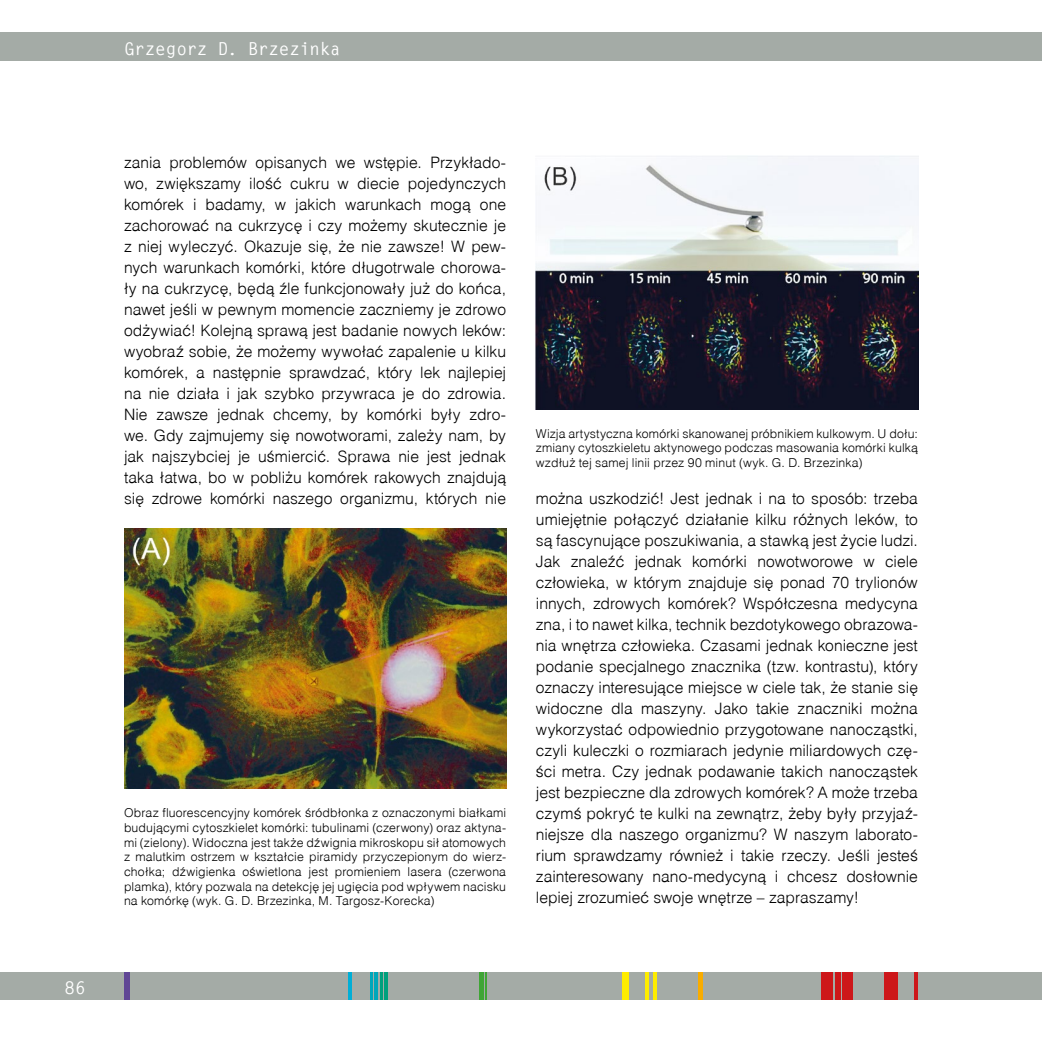
<style>
.page{position:relative;width:1042px;height:1042px;background:#fff}
.page>*{position:absolute;margin:0;border:0;box-sizing:border-box;transform-origin:0 0}
.t1{font:700 17.5px "Monospaced";letter-spacing:-.01em;color:#fff}
.t2{font:300 15.75px/21px "Switzerland";color:#000;text-align:justify}
.t3{font:300 12.25px/14.7px "Switzerland";letter-spacing:.01em;color:#000;text-align:justify}
</style>
<div class="page">
<div style="left:0;top:33px;width:1042px;height:28px;background:#a4aba6"></div>
<div style="left:0;top:972px;width:1042px;height:28px;background:#a4aba6"></div>
<div style="left:885px;top:972px;width:13px;height:28px;background:#cd171a"></div>
<hr style="left:914px;top:972px;width:4px;height:28px;background:#cd171a">
<div style="left:842px;top:972px;width:10px;height:28px;background:#cd171a"></div>
<div style="left:835px;top:972px;width:6px;height:28px;background:#cd171a"></div>
<div style="left:821px;top:972px;width:12px;height:28px;background:#cd171a"></div>
<hr style="left:698px;top:972px;width:4px;height:28px;background:#f8ac00">
<hr style="left:653px;top:972px;width:3px;height:28px;background:#ffed00">
<hr style="left:645px;top:972px;width:4px;height:28px;background:#ffed00">
<div style="left:622px;top:972px;width:7px;height:28px;background:#ffed00"></div>
<svg style="left:485px;top:972px;width:1px;height:28px"></svg>
<div style="left:479px;top:972px;width:5px;height:28px;background:#3fa535"></div>
<hr style="left:384px;top:972px;width:3px;height:28px;background:#00a07d">
<hr style="left:380px;top:972px;width:3px;height:28px;background:#00a07d">
<hr style="left:375px;top:972px;width:3px;height:28px;background:#00a7ba">
<hr style="left:370px;top:972px;width:2px;height:28px;background:#00a7ba">
<hr style="left:349px;top:972px;width:3px;height:28px;background:#00aed6">
<div style="left:124px;top:972px;width:6px;height:28px;background:#604695"></div>
<img style="left:124px;top:528px;width:382px;height:261px">
<img style="left:536px;top:156px;width:382px;height:253px">
<p class="t1" style="left:64px;top:977px;width:23px">86</p>
<p class="t1" style="left:124px;top:38px;width:218px">Grzegorz D. Brzezinka</p>
<p class="t2" style="left:124px;top:152px;width:383px">zania problemów opisanych we wstępie. Przykłado&shy;wo, zwiększamy ilość cukru w diecie pojedynczych komórek i badamy, w jakich warunkach mogą one zachorować na cukrzycę i czy możemy skutecznie je z niej wyleczyć. Okazuje się, że nie zawsze! W pew&shy;nych warunkach komórki, które długotrwale chorowa&shy;ły na cukrzycę, będą źle funkcjonowały już do końca, nawet jeśli w pewnym momencie zaczniemy je zdrowo odżywiać! Kolejną sprawą jest badanie nowych leków: wyobraź sobie, że możemy wywołać zapalenie u kilku komórek, a następnie sprawdzać, który lek najlepiej na nie działa i jak szybko przywraca je do zdrowia.<br>Nie zawsze jednak chcemy, by komórki były zdro&shy;we. Gdy zajmujemy się nowotworami, zależy nam, by jak najszybciej je uśmiercić. Sprawa nie jest jednak taka łatwa, bo w pobliżu komórek rakowych znajdują się zdrowe komórki naszego organizmu, których nie</p>
<p class="t3" style="left:124px;top:805px;width:383px">Obraz fluorescencyjny komórek śródbłonka z oznaczonymi białkami budującymi cytoszkielet komórki: tubulinami (czerwony) oraz aktyna&shy;mi (zielony). Widoczna jest także dźwignia mikroskopu sił atomowych z malutkim ostrzem w kształcie piramidy przyczepionym do wierz&shy;chołka; dźwigienka oświetlona jest promieniem lasera (czerwona plamka), który pozwala na detekcję jej ugięcia pod wpływem nacisku na komórkę (wyk. G. D. Brzezinka, M. Targosz-Korecka)</p>
<p class="t3" style="left:536px;top:426px;width:384px">Wizja artystyczna komórki skanowanej próbnikiem kulkowym. U dołu: zmiany cytoszkieletu aktynowego podczas masowania komórki kulką wzdłuż tej samej linii przez 90 minut (wyk. G. D. Brzezinka)</p>
<p class="t2" style="left:536px;top:488px;width:383px">można uszkodzić! Jest jednak i na to sposób: trzeba umiejętnie połączyć działanie kilku różnych leków, to są fascynujące poszukiwania, a stawką jest życie ludzi.<br>Jak znaleźć jednak komórki nowotworowe w ciele człowieka, w którym znajduje się ponad 70 trylionów innych, zdrowych komórek? Współczesna medycyna zna, i to nawet kilka, technik bezdotykowego obrazowa&shy;nia wnętrza człowieka. Czasami jednak konieczne jest podanie specjalnego znacznika (tzw. kontrastu), który oznaczy interesujące miejsce w ciele tak, że stanie się widoczne dla maszyny. Jako takie znaczniki można wykorzystać odpowiednio przygotowane nanocząstki, czyli kuleczki o rozmiarach jedynie miliardowych czę&shy;ści metra. Czy jednak podawanie takich nanocząstek jest bezpieczne dla zdrowych komórek? A może trzeba czymś pokryć te kulki na zewnątrz, żeby były przyjaź&shy;niejsze dla naszego organizmu? W naszym laborato&shy;rium sprawdzamy również i takie rzeczy. Jeśli jesteś zainteresowany nano-medycyną i chcesz dosłownie lepiej zrozumieć swoje wnętrze – zapraszamy!</p>
</div>
